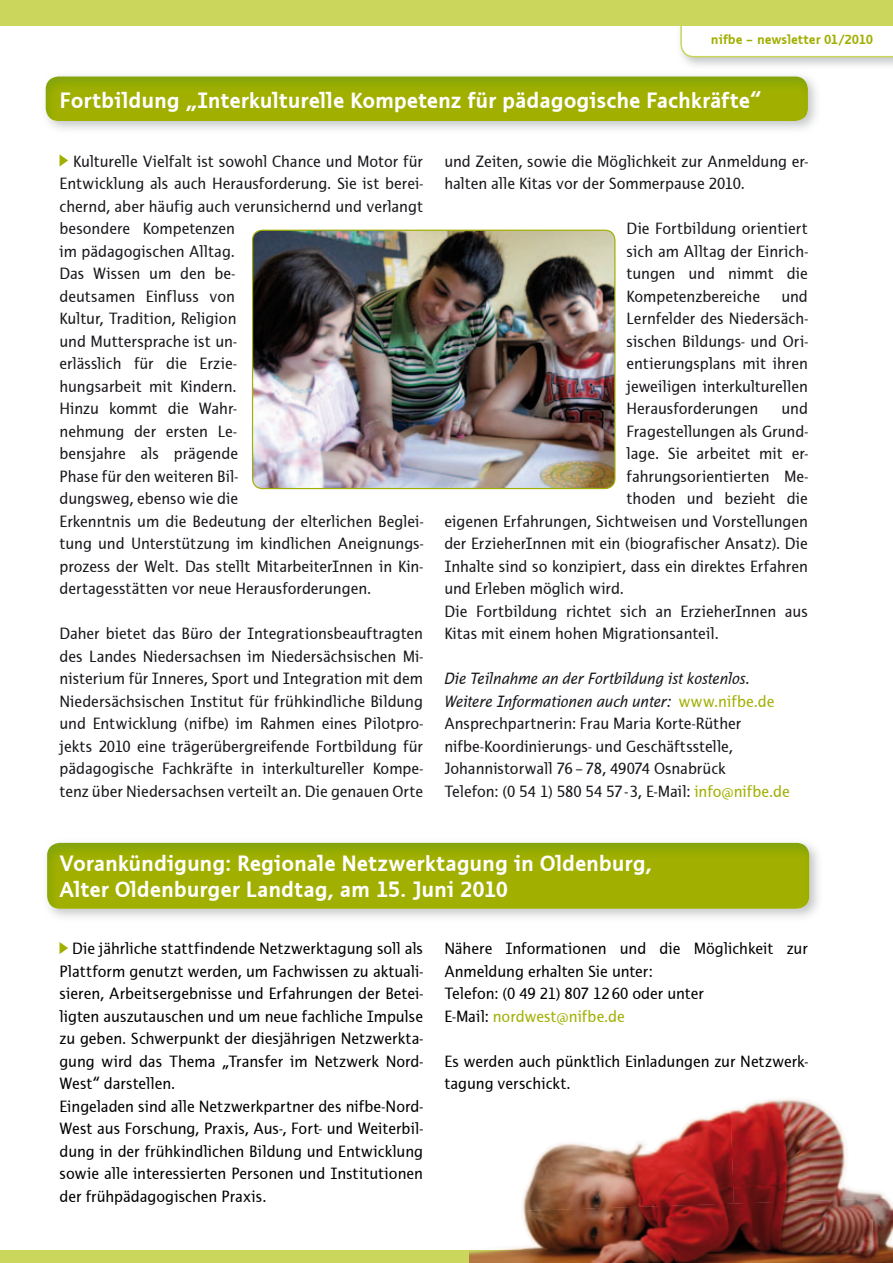
<style>
.page{position:relative;width:893px;height:1263px;background:#fff}
.page>*{position:absolute;margin:0;border:0;box-sizing:border-box;transform-origin:0 0}
.t1{font:700 22.5px/25.5px "Thordis Sans EF";letter-spacing:-.005em;color:#fff}
.t2{font:16.5px/22.5px "Thordis Sans EF";color:#1a171c}
.t3{font:16.5px/22.5px "Thordis Sans EF";color:#000}
.t4{font:700 13.5px "Thordis Sans EF";color:#a1af00}
.s1{font-style:italic}
.s2{color:#a1af00}
</style>
<div class="page">
<svg style="left:680px;top:26px;width:213px;height:31px"></svg>
<div style="left:0;top:0;width:893px;height:26px;background:#cad75c"></div>
<div style="left:0;top:1250px;width:893px;height:13px;background:#cad75c"></div>
<img style="left:46px;top:77px;width:762px;height:44px">
<svg style="left:60px;top:154px;width:8px;height:12px"></svg>
<img style="left:252px;top:230px;width:363px;height:259px">
<svg style="left:60px;top:942px;width:8px;height:12px"></svg>
<img style="left:46px;top:842px;width:772px;height:75px">
<img style="left:47px;top:843px;width:762px;height:66px">
<img style="left:523px;top:1110px;width:207px;height:88px">
<img style="left:730px;top:1099px;width:154px;height:99px">
<img style="left:521px;top:1198px;width:372px;height:52px">
<img style="left:470px;top:1250px;width:423px;height:13px">
<svg style="left:865px;top:1219px;width:7px;height:11px"></svg>
<p class="t4" style="left:711px;top:32px;width:164px">nifbe – newsletter 01/2010</p>
<h1 class="t1" style="left:60px;top:87px;width:703px">Fortbildung „Interkulturelle Kompetenz für pädagogische Fachkräfte“</h1>
<p class="t2" style="left:60px;top:150px;width:365px;text-indent:13px">Kulturelle Vielfalt ist sowohl Chance und Motor für Entwicklung als auch Herausforderung. Sie ist berei&shy;chernd, aber häufig auch verunsichernd und verlangt besondere Kompetenzen<br>im pädagogischen Alltag.<br>Das Wissen um den be-<br>deutsamen Einfluss von<br>Kultur, Tradition, Religion<br>und Muttersprache ist un-<br>erlässlich für die Erzie-<br>hungsarbeit mit Kindern.<br>Hinzu kommt die Wahr-<br>nehmung der ersten Le-<br>bensjahre als prägende<br>Phase für den weiteren Bil-<br>dungsweg, ebenso wie die<br>Erkenntnis um die Bedeutung der elterlichen Beglei&shy;tung und Unterstützung im kindlichen Aneignungs&shy;prozess der Welt. Das stellt MitarbeiterInnen in Kin&shy;dertagesstätten vor neue Herausforderungen.</p>
<p class="t2" style="left:60px;top:622px;width:365px;text-align:justify">Daher bietet das Büro der Integrationsbeauftragten des Landes Niedersachsen im Niedersächsischen Mi&shy;nisterium für Inneres, Sport und Integration mit dem Niedersächsischen Institut für frühkindliche Bildung und Entwicklung (nifbe) im Rahmen eines Pilotpro&shy;jekts 2010 eine trägerübergreifende Fortbildung für pädagogische Fachkräfte in interkultureller Kompe&shy;tenz über Niedersachsen verteilt an. Die genauen Orte</p>
<p class="t2" style="left:444px;top:150px;width:365px">und Zeiten, sowie die Möglichkeit zur Anmeldung er&shy;halten alle Kitas vor der Sommerpause 2010.</p>
<p class="t2" style="left:627px;top:217px;width:183px;text-align:justify">Die Fortbildung orientiert sich am Alltag der Einrich&shy;tungen und nimmt die Kompetenzbereiche</p>
<p class="t2" style="left:627px;top:285px;width:183px;text-align:justify;text-indent:155px">und Lernfelder des Niedersäch&shy;sischen Bildungs- und Ori&shy;entierungsplans mit ihren jeweiligen interkulturellen Herausforderungen</p>
<p class="t2" style="left:781px;top:397px;width:28px">und</p>
<p class="t2" style="left:627px;top:420px;width:183px">Fragestellungen als Grund-</p>
<p class="t2" style="left:627px;top:442px;width:183px">lage. Sie arbeitet mit er-</p>
<p class="t2" style="left:627px;top:465px;width:183px">fahrungsorientierten Me-</p>
<p class="t2" style="left:627px;top:487px;width:183px">thoden und bezieht die</p>
<p class="t2" style="left:444px;top:510px;width:365px">eigenen Erfahrungen, Sichtweisen und Vorstellungen</p>
<p class="t2" style="left:444px;top:532px;width:365px">der ErzieherInnen mit ein (biografischer Ansatz). Die</p>
<p class="t2" style="left:444px;top:555px;width:365px">Inhalte sind so konzipiert, dass ein direktes Erfahren</p>
<p class="t2" style="left:444px;top:577px;width:181px">und Erleben möglich wird.</p>
<p class="t2" style="left:444px;top:600px;width:365px">Die Fortbildung richtet sich an ErzieherInnen aus</p>
<p class="t2" style="left:444px;top:623px;width:276px">Kitas mit einem hohen Migrationsanteil.</p>
<p class="t2" style="left:444px;top:668px;width:347px"><span class="s1">Die Teilnahme an der Fortbildung ist kostenlos.<br>Weitere Informationen auch unter:</span> <span class="s2">www.nifbe.de </span>Ansprechpartnerin: Frau Maria Korte-Rüther nifbe-Koordinierungs- und Geschäftsstelle, Johannistorwall 76 – 78, 49074 Osnabrück<br>Telefon: (0 54 1) 580 54 57 - 3, E-Mail: <span class="s2">info@nifbe.de</span></p>
<h1 class="t1" style="left:60px;top:851px;width:594px">Vorankündigung: Regionale Netzwerktagung in Oldenburg,<br>Alter Oldenburger Landtag, am 15. Juni 2010</h1>
<p class="t3" style="left:60px;top:937px;width:365px;text-indent:12px">Die jährliche stattfindende Netzwerktagung soll als Plattform genutzt werden, um Fachwissen zu aktuali&shy;sieren, Arbeitsergebnisse und Erfahrungen der Betei&shy;ligten auszutauschen und um neue fachliche Impulse zu geben. Schwerpunkt der diesjährigen Netzwerkta&shy;gung wird das Thema „Transfer im Netzwerk Nord-West“ darstellen.<br>Eingeladen sind alle Netzwerkpartner des nifbe-Nord-West aus Forschung, Praxis, Aus-, Fort- und Weiterbil&shy;dung in der frühkindlichen Bildung und Entwicklung sowie alle interessierten Personen und Institutionen der frühpädagogischen Praxis.</p>
<p class="t3" style="left:444px;top:937px;width:365px">Nähere Informationen und die Möglichkeit zur Anmeldung erhalten Sie unter:<br>Telefon: (0 49 21) 807 12 60 oder unter<br>E-Mail: <span class="s2">nordwest@nifbe.de</span></p>
<p class="t3" style="left:444px;top:1050px;width:365px">Es werden auch pünktlich Einladungen zur Netzwerk&shy;tagung verschickt.</p>
</div>
